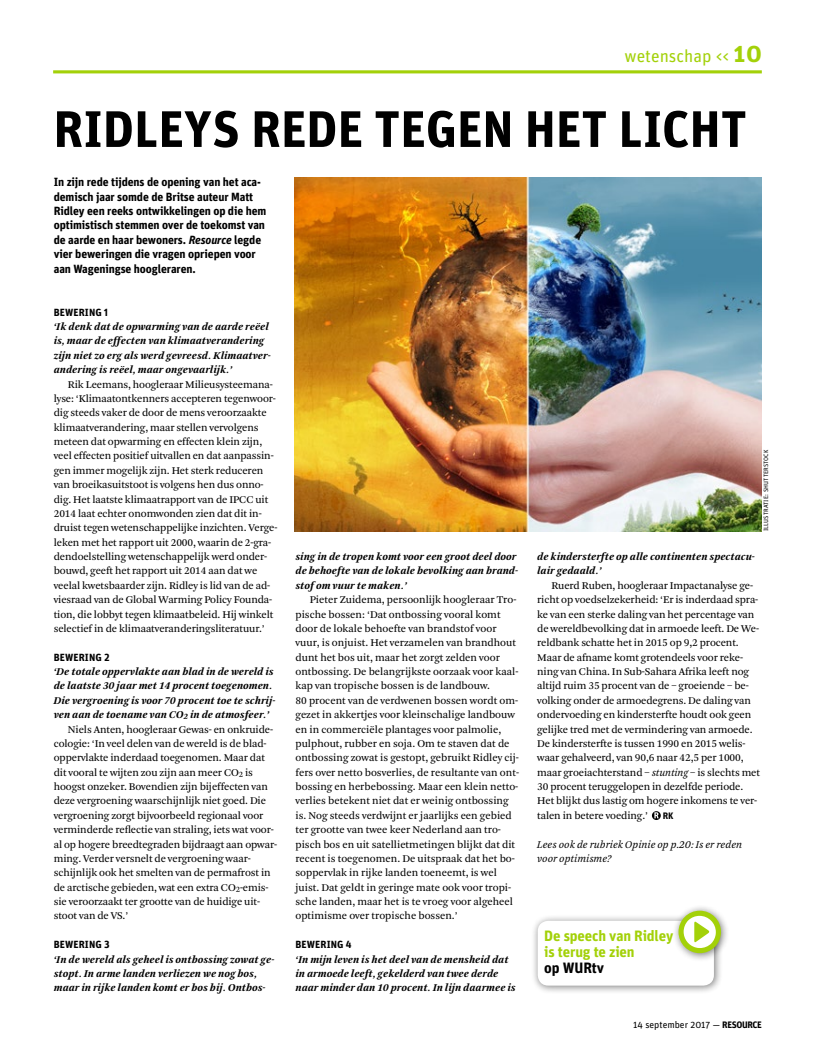
<style>
.page{position:relative;width:815px;height:1063px;background:#fff}
.page>*{position:absolute;margin:0;border:0;box-sizing:border-box;transform-origin:0 0}
.t1{font:700 51.25px "Unit OT";color:#000}
.t2{font:17.5px "Unit OT";color:#a3d109}
.t3{font:700 15px/16.2px "Unit OT";letter-spacing:-.01em;color:#a3d109}
.t4{font:700 15px "Unit OT";letter-spacing:-.01em;color:#000}
.t5{font:700 11.88px/14.4px "Unit OT";letter-spacing:-.01em;color:#000}
.t6{font:10.88px/14.4px "Arnhem Blond";letter-spacing:-.01em;color:#000}
.t7{font:italic 700 10.88px/14.4px "Arnhem";color:#000}
.t8{font:italic 10.88px/14.4px "Arnhem Blond";color:#000}
.t9{font:700 10.38px "Unit OT";letter-spacing:.01em;color:#000}
.t10{font:9.62px "Unit OT";color:#000}
.t11{font:700 9.38px "Unit OT";color:#000}
.t12{font:6.25px "Unit OT";letter-spacing:.02em;color:#000}
.s1{font-weight:700;font-size:25px}
.s2{font-style:italic}
.s3{font-size:9.38px}
.s4{font-weight:700;font-size:9.38px}
</style>
<div class="page">
<hr style="left:53px;top:70px;width:709px;height:3px;background:#a3d109">
<svg style="left:652px;top:811px;width:9px;height:9px"></svg>
<img style="left:295px;top:177px;width:466px;height:354px">
<div style="left:531px;top:914px;width:192px;height:81px;background:#000;opacity:.5"></div>
<div style="left:538px;top:921px;width:176px;height:65px;background:#fff;border-radius:11px"></div>
<div style="left:672px;top:905px;width:58px;height:57px;background:#000;opacity:.5"></div>
<div style="left:678px;top:911px;width:43px;height:42px;background:#a3d109;border-radius:50%"></div>
<svg style="left:684px;top:916px;width:32px;height:32px"></svg>
<h2 class="t2" style="left:624px;top:46px;width:139px">wetenschap &lt;&lt; <span class="s1">10</span></h2>
<h1 class="t1" style="left:53px;top:98px;width:695px">RIDLEYS REDE TEGEN HET LICHT</h1>
<p class="t5" style="left:54px;top:175px;width:214px">In zijn rede tijdens de opening van het aca&shy;demisch jaar somde de Britse auteur Matt Ridley een reeks ontwikkelingen op die hem optimistisch stemmen over de toekomst van de aarde en haar bewoners. <span class="s2">Resource</span> legde vier beweringen die vragen opriepen voor aan Wageningse hoogleraren.</p>
<p class="t9" style="left:54px;top:306px;width:56px">BEWERING 1</p>
<p class="t7" style="left:54px;top:320px;width:219px">‘Ik denk dat de opwarming van de aarde reëel is, maar de effecten van klimaatverandering zijn niet zo erg als werd gevreesd. Klimaatver&shy;andering is reëel, maar ongevaarlijk.’</p>
<p class="t6" style="left:54px;top:377px;width:225px;text-indent:14px">Rik Leemans, hoogleraar Milieusysteemana&shy;lyse: ‘Klimaatontkenners accepteren tegenwoor&shy;dig steeds vaker de door de mens veroorzaakte klimaatverandering, maar stellen vervolgens meteen dat opwarming en effecten klein zijn, veel effecten positief uitvallen en dat aanpassin&shy;gen immer mogelijk zijn. Het sterk reduceren van broeikasuitstoot is volgens hen dus onno&shy;dig. Het laatste klimaatrapport van de IPCC uit 2014 laat echter onomwonden zien dat dit in&shy;druist tegen wetenschappelijke inzichten. Verge&shy;leken met het rapport uit 2000, waarin de 2-gra&shy;dendoelstelling wetenschappelijk werd onder&shy;bouwd, geeft het rapport uit 2014 aan dat we veelal kwetsbaarder zijn. Ridley is lid van de ad&shy;viesraad van de Global Warming Policy Founda&shy;tion, die lobbyt tegen klimaatbeleid. Hij winkelt selectief in de klimaatveranderingsliteratuur.’</p>
<p class="t9" style="left:54px;top:651px;width:58px">BEWERING 2</p>
<p class="t7" style="left:54px;top:665px;width:223px">‘De totale oppervlakte aan blad in de wereld is de laatste 30 jaar met 14 procent toegenomen.<br>Die vergroening is voor 70 procent toe te schrij&shy;ven aan de toename van CO<sub>2</sub> in de atmosfeer.’</p>
<p class="t6" style="left:54px;top:722px;width:225px;text-indent:14px">Niels Anten, hoogleraar Gewas- en onkruide&shy;cologie: ‘In veel delen van de wereld is de blad&shy;oppervlakte inderdaad toegenomen. Maar dat dit vooral te wijten zou zijn aan meer CO<sub>2</sub> is hoogst onzeker. Bovendien zijn bijeffecten van deze vergroening waarschijnlijk niet goed. Die vergroening zorgt bijvoorbeeld regionaal voor verminderde reflectie van straling, iets wat voor&shy;al op hogere breedtegraden bijdraagt aan opwar&shy;ming. Verder versnelt de vergroening waar&shy;schijnlijk ook het smelten van de permafrost in de arctische gebieden, wat een extra CO<sub>2</sub>-emis&shy;sie veroorzaakt ter grootte van de huidige uit&shy;stoot van de VS.’</p>
<p class="t9" style="left:54px;top:938px;width:58px">BEWERING 3</p>
<p class="t7" style="left:54px;top:952px;width:222px">‘In de wereld als geheel is ontbossing zowat ge&shy;stopt. In arme landen verliezen we nog bos, maar in rijke landen komt er bos bij. Ontbos-</p>
<p class="t7" style="left:295px;top:550px;width:224px">sing in de tropen komt voor een groot deel door de behoefte van de lokale bevolking aan brand&shy;stof om vuur te maken.’</p>
<p class="t6" style="left:295px;top:593px;width:225px;text-indent:14px">Pieter Zuidema, persoonlijk hoogleraar Tro&shy;pische bossen: ‘Dat ontbossing vooral komt door de lokale behoefte van brandstof voor vuur, is onjuist. Het verzamelen van brandhout dunt het bos uit, maar het zorgt zelden voor ontbossing. De belangrijkste oorzaak voor kaal&shy;kap van tropische bossen is de landbouw.<br>80 procent van de verdwenen bossen wordt om&shy;gezet in akkertjes voor kleinschalige landbouw en in commerciële plantages voor palmolie, pulphout, rubber en soja. Om te staven dat de ontbossing zowat is gestopt, gebruikt Ridley cij&shy;fers over netto bosverlies, de resultante van ont&shy;bossing en herbebossing. Maar een klein netto&shy;verlies betekent niet dat er weinig ontbossing is. Nog steeds verdwijnt er jaarlijks een gebied ter grootte van twee keer Nederland aan tro&shy;pisch bos en uit satellietmetingen blijkt dat dit recent is toegenomen. De uitspraak dat het bo&shy;soppervlak in rijke landen toeneemt, is wel juist. Dat geldt in geringe mate ook voor tropi&shy;sche landen, maar het is te vroeg voor algeheel optimisme over tropische bossen.’</p>
<p class="t9" style="left:296px;top:938px;width:58px">BEWERING 4</p>
<p class="t7" style="left:295px;top:952px;width:222px">‘In mijn leven is het deel van de mensheid dat in armoede leeft, gekelderd van twee derde naar minder dan 10 procent. In lijn daarmee is</p>
<p class="t12" style="left:762px;top:531px;width:83px;rotate:-90deg">ILLUSTRATIE: SHUTTERSTOCK</p>
<p class="t7" style="left:537px;top:550px;width:219px">de kindersterfte op alle continenten spectacu&shy;lair gedaald.’</p>
<p class="t6" style="left:537px;top:578px;width:224px;text-indent:14px">Ruerd Ruben, hoogleraar Impactanalyse ge&shy;richt op voedselzekerheid: ‘Er is inderdaad spra&shy;ke van een sterke daling van het percentage van de wereldbevolking dat in armoede leeft. De We&shy;reldbank schatte het in 2015 op 9,2 procent.<br>Maar de afname komt grotendeels voor reke&shy;ning van China. In Sub-Sahara Afrika leeft nog altijd ruim 35 procent van de – groeiende – be&shy;volking onder de armoedegrens. De daling van ondervoeding en kindersterfte houdt ook geen gelijke tred met de vermindering van armoede.<br>De kindersterfte is tussen 1990 en 2015 welis&shy;waar gehalveerd, van 90,6 naar 42,5 per 1000, maar groeiachterstand – <span class="s2">stunting</span> – is slechts met 30 procent teruggelopen in dezelfde periode.<br>Het blijkt dus lastig om hogere inkomens te ver&shy;talen in betere voeding.’</p>
<p class="t11" style="left:663px;top:810px;width:12px">RK</p>
<p class="t8" style="left:537px;top:837px;width:206px">Lees ook de rubriek Opinie op p.20: Is er reden voor optimisme?</p>
<h3 class="t3" style="left:544px;top:928px;width:131px">De speech van Ridley is terug te zien</h3>
<h3 class="t4" style="left:544px;top:959px;width:61px">op WURtv</h3>
<p class="t10" style="left:633px;top:1019px;width:130px">14 september 2017 <span class="s3">—</span> <span class="s4">RESOURCE</span></p>
</div>
